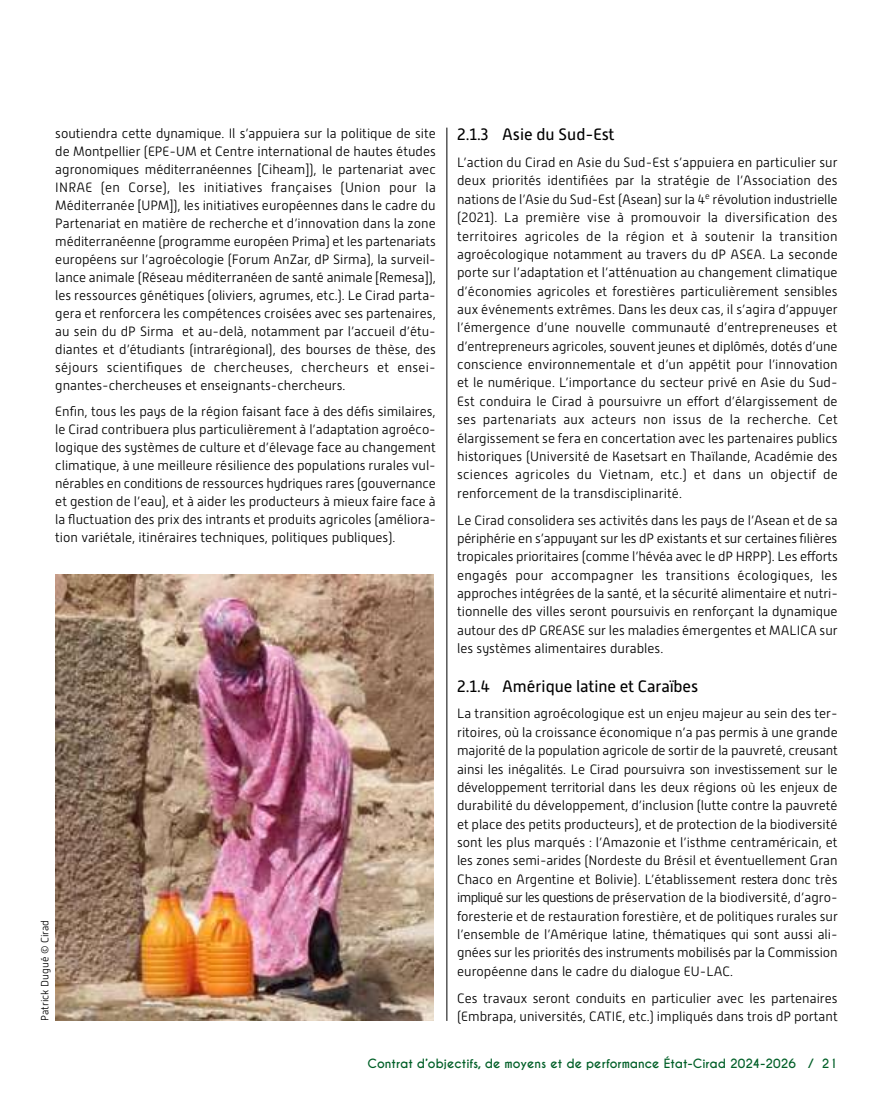
<style>
.page{position:relative;width:893px;height:1106px;background:#fff}
.page>*{position:absolute;margin:0;border:0;box-sizing:border-box;transform-origin:0 0}
.t1{font:16.5px "Alwyn New";letter-spacing:-.01em;color:#000}
.t2{font:300 13.5px/18.3px "Alwyn New";color:#000;text-align:justify}
.t3{font:700 12px "Caviar Dreams";color:#005f27}
.t4{font:300 10.5px "Alwyn New";color:#000}
</style>
<div class="page">
<hr style="left:446px;top:128px;width:1px;height:892px;background:#000">
<img style="left:55px;top:574px;width:379px;height:446px">
<p class="t2" style="left:55px;top:124px;width:382px">soutiendra cette dynamique. Il s’appuiera sur la politique de site de Montpellier (EPE-UM et Centre international de hautes études agronomiques méditerranéennes [Ciheam]), le partenariat avec INRAE (en Corse), les initiatives françaises (Union pour la Méditerranée [UPM]), les initiatives européennes dans le cadre du Partenariat en matière de recherche et d’innovation dans la zone méditerranéenne (programme européen Prima) et les partenariats européens sur l’agroécologie (Forum AnZar, dP Sirma), la surveil&shy;lance animale (Réseau méditerranéen de santé animale [Remesa]), les ressources génétiques (oliviers, agrumes, etc.). Le Cirad parta&shy;gera et renforcera les compétences croisées avec ses partenaires, au sein du dP Sirma et au-delà, notamment par l’accueil d’étu&shy;diantes et d’étudiants (intrarégional), des bourses de thèse, des séjours scientifiques de chercheuses, chercheurs et ensei&shy;gnantes-chercheuses et enseignants-chercheurs.</p>
<p class="t2" style="left:55px;top:403px;width:382px">Enfin, tous les pays de la région faisant face à des défis similaires, le Cirad contribuera plus particulièrement à l’adaptation agroéco&shy;logique des systèmes de culture et d’élevage face au changement climatique, à une meilleure résilience des populations rurales vul&shy;nérables en conditions de ressources hydriques rares (gouvernance et gestion de l’eau), et à aider les producteurs à mieux faire face à la fluctuation des prix des intrants et produits agricoles (améliora&shy;tion variétale, itinéraires techniques, politiques publiques).</p>
<p class="t4" style="left:39px;top:1020px;width:103px;rotate:-90deg">Patrick Dugué © Cirad</p>
<p class="t1" style="left:457px;top:125px;width:159px">2.1.3 Asie du Sud-Est</p>
<p class="t2" style="left:457px;top:153px;width:382px">L’action du Cirad en Asie du Sud-Est s’appuiera en particulier sur deux priorités identifiées par la stratégie de l’Association des nations de l’Asie du Sud-Est (Asean) sur la 4<sup>e</sup> révolution industrielle (2021). La première vise à promouvoir la diversification des territoires agricoles de la région et à soutenir la transition agroécologique notamment au travers du dP ASEA. La seconde porte sur l’adaptation et l’atténuation au changement climatique d’économies agricoles et forestières particulièrement sensibles aux événements extrêmes. Dans les deux cas, il s’agira d’appuyer l’émergence d’une nouvelle communauté d’entrepreneuses et d’entrepreneurs agricoles, souvent jeunes et diplômés, dotés d’une conscience environnementale et d’un appétit pour l’innovation et le numérique. L’importance du secteur privé en Asie du Sud-Est conduira le Cirad à poursuivre un effort d’élargissement de ses partenariats aux acteurs non issus de la recherche. Cet élargissement se fera en concertation avec les partenaires publics historiques (Université de Kasetsart en Thaïlande, Académie des sciences agricoles du Vietnam, etc.) et dans un objectif de renforcement de la transdisciplinarité.</p>
<p class="t2" style="left:457px;top:511px;width:382px">Le Cirad consolidera ses activités dans les pays de l’Asean et de sa périphérie en s’appuyant sur les dP existants et sur certaines filières tropicales prioritaires (comme l’hévéa avec le dP HRPP). Les efforts engagés pour accompagner les transitions écologiques, les approches intégrées de la santé, et la sécurité alimentaire et nutri&shy;tionnelle des villes seront poursuivis en renforçant la dynamique autour des dP GREASE sur les maladies émergentes et MALICA sur les systèmes alimentaires durables.</p>
<p class="t1" style="left:457px;top:676px;width:243px">2.1.4 Amérique latine et Caraïbes</p>
<p class="t2" style="left:457px;top:704px;width:382px">La transition agroécologique est un enjeu majeur au sein des ter&shy;ritoires, où la croissance économique n’a pas permis à une grande majorité de la population agricole de sortir de la pauvreté, creusant ainsi les inégalités. Le Cirad poursuivra son investissement sur le développement territorial dans les deux régions où les enjeux de durabilité du développement, d’inclusion (lutte contre la pauvreté et place des petits producteurs), et de protection de la biodiversité sont les plus marqués : l’Amazonie et l’isthme centraméricain, et les zones semi-arides (Nordeste du Brésil et éventuellement Gran Chaco en Argentine et Bolivie). L’établissement restera donc très impliqué sur les questions de préservation de la biodiversité, d’agro&shy;foresterie et de restauration forestière, et de politiques rurales sur l’ensemble de l’Amérique latine, thématiques qui sont aussi ali&shy;gnées sur les priorités des instruments mobilisés par la Commission européenne dans le cadre du dialogue EU-LAC.</p>
<p class="t2" style="left:457px;top:988px;width:382px">Ces travaux seront conduits en particulier avec les partenaires (Embrapa, universités, CATIE, etc.) impliqués dans trois dP portant</p>
<p class="t3" style="left:368px;top:1056px;width:472px">Contrat d’objectifs, de moyens et de performance État-Cirad 2024-2026 / 21</p>
</div>
